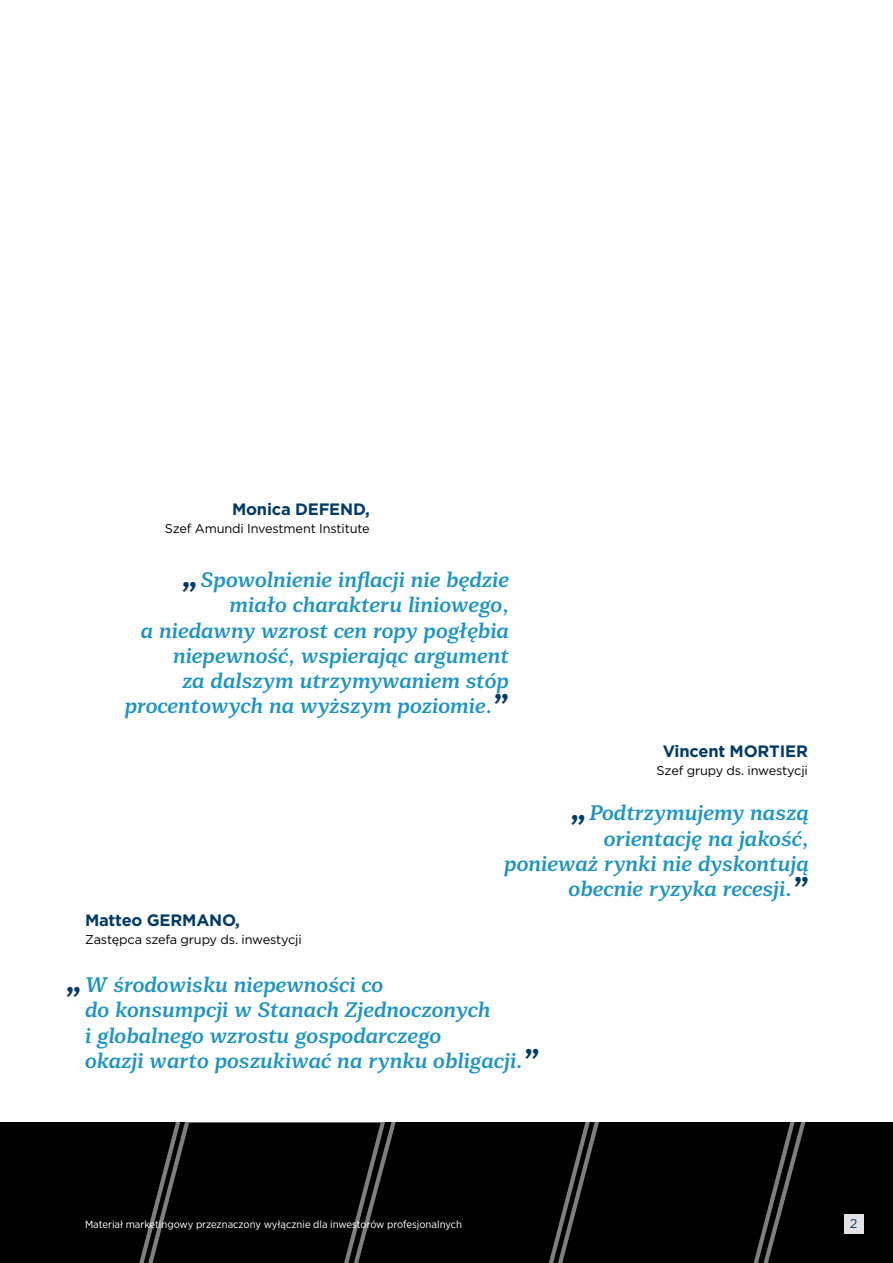
<style>
.page{position:relative;width:893px;height:1263px;background:#fff}
.page>*{position:absolute;margin:0;border:0;box-sizing:border-box;transform-origin:0 0}
.t1{font:italic 700 21px/25.2px "Mediator Serif";letter-spacing:-.01em;color:#1c94c4;text-align:right}
.t2{font:700 16.5px "Gotham";letter-spacing:-.01em;color:#003b68}
.t3{font:12.75px "Gotham";letter-spacing:-.01em;color:#000}
.t4{font:12.75px "Gotham";color:#003b68}
.t5{font:10.5px "Gotham Narrow";color:#fff;scale:1.05 1}
.s1{font-weight:900;font-size:27px;color:#003b68}
</style>
<div class="page">
<div style="left:0;top:1122px;width:893px;height:141px;background:#000"></div>
<div style="left:844px;top:1214px;width:19px;height:19px;background:#e3e3e3"></div>
<p class="t2" style="left:232px;top:498px;width:139px">Monica DEFEND,</p>
<p class="t3" style="left:165px;top:520px;width:206px">Szef Amundi Investment Institute</p>
<p class="t1" style="left:124px;top:568px;width:386px"><span class="s1">„</span>Spowolnienie inflacji nie będzie miało charakteru liniowego,<br>a niedawny wzrost cen ropy pogłębia niepewność, wspierając argument<br>za dalszym utrzymywaniem stóp procentowych na wyższym poziomie.<span class="s1">”</span></p>
<p class="t2" style="left:663px;top:741px;width:147px">Vincent MORTIER</p>
<p class="t3" style="left:657px;top:763px;width:153px">Szef grupy ds. inwestycji</p>
<p class="t2" style="left:85px;top:909px;width:156px">Matteo GERMANO,</p>
<p class="t3" style="left:85px;top:931px;width:218px">Zastępca szefa grupy ds. inwestycji</p>
<p class="t1" style="left:503px;top:801px;width:306px"><span class="s1">„</span>Podtrzymujemy naszą orientację na jakość,<br>ponieważ rynki nie dyskontują obecnie ryzyka recesji.<span class="s1">”</span></p>
<p class="t1" style="left:84px;top:973px;width:456px;text-align:left;text-indent:-20px"><span class="s1">„</span> W środowisku niepewności co<br>do konsumpcji w Stanach Zjednoczonych<br>i globalnego wzrostu gospodarczego<br>okazji warto poszukiwać na rynku obligacji.<span class="s1">”</span></p>
<p class="t5" style="left:85px;top:1218px;width:360px">Materiał marketingowy przeznaczony wyłącznie dla inwestorów profesjonalnych</p>
<p class="t4" style="left:850px;top:1215px;width:9px">2</p>
</div>
